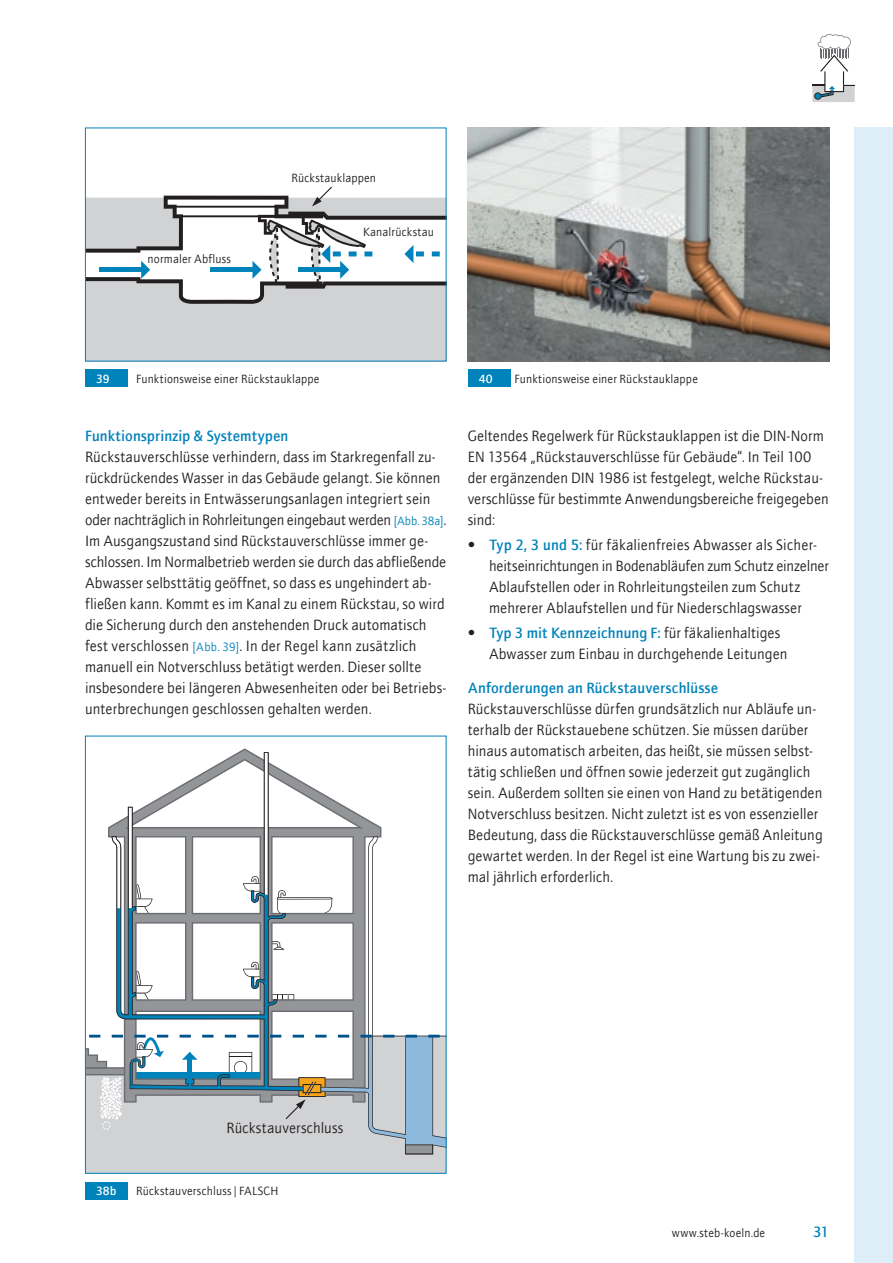
<style>
.page{position:relative;width:893px;height:1263px;background:#fff}
.page>*{position:absolute;margin:0;border:0;box-sizing:border-box;transform-origin:0 0}
.Fließtext{font:15px/21px "ITC Quay Sans";color:#231f20}
.t1{font:500 15px "ITC Quay Sans";color:#0082ba}
.Bildunterschrift{font:12px "ITC Quay Sans";letter-spacing:.01em;color:#231f20}
.Fließtext-2{font:12px "ITC Quay Sans";letter-spacing:.01em;color:#231f20}
.Bildnummerierung{font:500 12px "ITC Quay Sans";color:#fff}
.s1{font-weight:500;color:#0082ba}
.s2{font-size:12px;color:#0082ba}
</style>
<div class="page">
<div style="left:855px;top:128px;width:38px;height:1135px;background:#ddeef8"></div>
<img style="left:468px;top:128px;width:361px;height:233px">
<svg style="left:85px;top:185px;width:361px;height:176px"></svg>
<div style="left:87px;top:1165px;width:357px;height:7px;background:#d1d2d4"></div>
<svg style="left:108px;top:748px;width:273px;height:88px"></svg>
<svg style="left:112px;top:752px;width:174px;height:84px"></svg>
<svg style="left:85px;top:836px;width:362px;height:329px"></svg>
<div style="left:85px;top:370px;width:43px;height:17px;background:#0082ba"></div>
<div style="left:468px;top:370px;width:42px;height:17px;background:#0082ba"></div>
<div style="left:85px;top:1182px;width:43px;height:17px;background:#0082ba"></div>
<svg style="left:812px;top:34px;width:43px;height:68px"></svg>
<p class="Fließtext-2" style="left:291px;top:170px;width:86px">Rückstauklappen</p>
<p class="Fließtext-2" style="left:148px;top:251px;width:85px">normaler Abfluss</p>
<p class="Fließtext-2" style="left:363px;top:225px;width:72px">Kanalrückstau</p>
<p class="Bildnummerierung" style="left:96px;top:371px;width:15px">39</p>
<p class="Bildunterschrift" style="left:136px;top:371px;width:185px">Funktionsweise einer Rückstauklappe</p>
<p class="Bildnummerierung" style="left:479px;top:371px;width:15px">40</p>
<p class="Bildunterschrift" style="left:514px;top:371px;width:185px">Funktionsweise einer Rückstauklappe</p>
<p class="Fließtext" style="left:85px;top:424px;width:363px"><span class="s1">Funktionsprinzip &amp; Systemtypen<br></span>Rückstauverschlüsse verhindern, dass im Starkregenfall zu&shy;rückdrückendes Wasser in das Gebäude gelangt. Sie können entweder bereits in Entwässerungsanlagen integriert sein oder nachträglich in Rohrleitungen eingebaut werden <span class="s2">[Abb. 38a]</span>.<br>Im Ausgangszustand sind Rückstauverschlüsse immer ge&shy;schlossen. Im Normalbetrieb werden sie durch das abfließende Abwasser selbsttätig geöffnet, so dass es ungehindert ab&shy;fließen kann. Kommt es im Kanal zu einem Rückstau, so wird die Sicherung durch den anstehenden Druck automatisch fest verschlossen <span class="s2">[Abb. 39]</span>. In der Regel kann zusätzlich manuell ein Notverschluss betätigt werden. Dieser sollte insbesondere bei längeren Abwesenheiten oder bei Betriebs&shy;unterbrechungen geschlossen gehalten werden.</p>
<p class="Fließtext" style="left:468px;top:424px;width:363px">Geltendes Regelwerk für Rückstauklappen ist die DIN-Norm EN 13564 „Rückstauverschlüsse für Gebäude“. In Teil 100 der ergänzenden DIN 1986 ist festgelegt, welche Rückstau&shy;verschlüsse für bestimmte Anwendungsbereiche freigegeben sind:</p>
<p class="Fließtext" style="left:489px;top:534px;width:342px;text-indent:-21px">• <span class="s1">Typ 2, 3 und 5:</span> für fäkalienfreies Abwasser als Sicher&shy;heitseinrichtungen in Bodenabläufen zum Schutz einzelner Ablaufstellen oder in Rohrleitungsteilen zum Schutz mehrerer Ablaufstellen und für Niederschlagswasser</p>
<p class="Fließtext" style="left:489px;top:622px;width:300px;text-indent:-21px">• <span class="s1">Typ 3 mit Kennzeichnung F:</span> für fäkalienhaltiges<br>Abwasser zum Einbau in durchgehende Leitungen</p>
<p class="Fließtext" style="left:468px;top:677px;width:357px"><span class="s1">Anforderungen an Rückstauverschlüsse </span>Rückstauverschlüsse dürfen grundsätzlich nur Abläufe un&shy;terhalb der Rückstauebene schützen. Sie müssen darüber hinaus automatisch arbeiten, das heißt, sie müssen selbst&shy;tätig schließen und öffnen sowie jederzeit gut zugänglich sein. Außerdem sollten sie einen von Hand zu betätigenden Notverschluss besitzen. Nicht zuletzt ist es von essenzieller Bedeutung, dass die Rückstauverschlüsse gemäß Anleitung gewartet werden. In der Regel ist eine Wartung bis zu zwei&shy;mal jährlich erforderlich.</p>
<p class="Bildnummerierung" style="left:96px;top:1184px;width:22px">38b</p>
<p class="Fließtext" style="left:226px;top:1117px;width:118px">Rückstauverschluss</p>
<p class="Bildunterschrift" style="left:136px;top:1184px;width:144px">Rückstauverschluss | FALSCH</p>
<p class="Bildunterschrift" style="left:672px;top:1226px;width:95px">www.steb-koeln.de</p>
<p class="t1" style="left:813px;top:1223px;width:18px">31</p>
</div>
